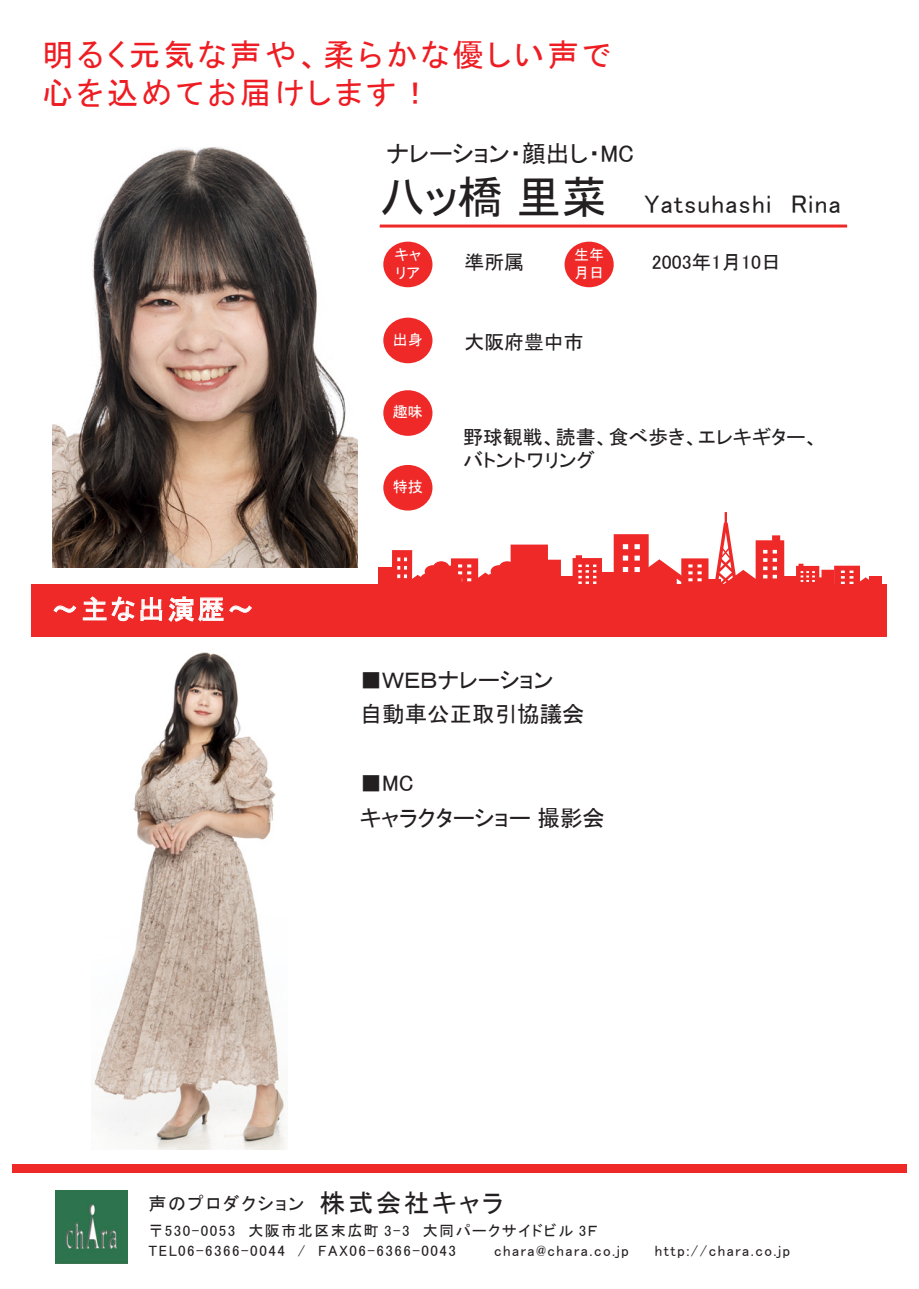
<style>
.page{position:relative;width:919px;height:1289px;background:#fff}
.page>*{position:absolute;margin:0;border:0;box-sizing:border-box;transform-origin:0 0}
.t1{font:31.5px/37.5px "MS P Gothic";letter-spacing:.1em;color:#ee1d23}
.t2{font:27px "MS P Gothic";letter-spacing:.1em;color:#fff}
.t3{font:25.5px "MS P Gothic";letter-spacing:.05em;color:#231f20}
.t4{font:24px "MS P Gothic";color:#231f20}
.t5{font:22.5px/34.5px "MS P Gothic";color:#231f20}
.t6{font:19.5px/23.4px "MS P Gothic";color:#231f20}
.t7{font:18px "MS P Gothic";letter-spacing:.1em;color:#231f20}
.t8{font:15px/19.5px "MS P Gothic";letter-spacing:.1em;color:#231f20}
.t9{font:15px/18px "MS P Gothic";color:#fff}
.s1{font-size:45px}
.s2{font-size:25.5px}
</style>
<div class="page">
<hr style="left:380px;top:224px;width:467px;height:3px;background:#ee2928">
<div style="left:564px;top:242px;width:49px;height:45px;background:#ee2928;border-radius:50%"></div>
<div style="left:383px;top:317px;width:49px;height:46px;background:#ee2928;border-radius:50%"></div>
<div style="left:383px;top:390px;width:49px;height:46px;background:#ee2928;border-radius:50%"></div>
<div style="left:383px;top:465px;width:49px;height:45px;background:#ee2928;border-radius:50%"></div>
<div style="left:383px;top:242px;width:49px;height:45px;background:#ee2928;border-radius:50%"></div>
<div style="left:32px;top:584px;width:855px;height:52px;background:#ee2928"></div>
<div style="left:560px;top:576px;width:15px;height:19px;background:#ee2928"></div>
<div style="left:378px;top:566px;width:16px;height:29px;background:#ee2928"></div>
<div style="left:783px;top:576px;width:15px;height:19px;background:#ee2928"></div>
<div style="left:869px;top:576px;width:13px;height:19px;background:#ee2928"></div>
<div style="left:599px;top:572px;width:15px;height:23px;background:#ee2928"></div>
<svg style="left:392px;top:544px;width:169px;height:40px"></svg>
<svg style="left:572px;top:555px;width:30px;height:29px"></svg>
<svg style="left:796px;top:563px;width:73px;height:21px"></svg>
<svg style="left:613px;top:512px;width:171px;height:72px"></svg>
<svg style="left:53px;top:605px;width:24px;height:8px"></svg>
<svg style="left:83px;top:596px;width:79px;height:25px"></svg>
<svg style="left:168px;top:596px;width:84px;height:26px"></svg>
<div style="left:12px;top:1164px;width:894px;height:8px;background:#ee2928"></div>
<img style="left:55px;top:1190px;width:73px;height:73px">
<img style="left:52px;top:147px;width:305px;height:420px">
<img style="left:93px;top:652px;width:193px;height:497px">
<h1 class="t1" style="left:42px;top:36px;width:570px">明るく元気な声や、柔らかな優しい声で心を込めてお届けします！</h1>
<h3 class="t4" style="left:386px;top:141px;width:249px">ナレーション・顔出し・MC</h3>
<h3 class="t3" style="left:380px;top:191px;width:462px"><span class="s1">八ッ橋 里菜</span> Yatsuhashi　Rina</h3>
<p class="t9" style="left:394px;top:246px;width:28px">キャリア</p>
<p class="t9" style="left:574px;top:246px;width:31px">生年月日</p>
<h3 class="t6" style="left:652px;top:250px;width:130px">2003年1月10日</h3>
<h3 class="t6" style="left:464px;top:250px;width:61px">準所属</h3>
<h2 class="t2" style="left:51px;top:595px;width:204px">～主な出演歴～</h2>
<p class="t9" style="left:393px;top:330px;width:31px">出身</p>
<p class="t9" style="left:393px;top:403px;width:31px">趣味</p>
<p class="t9" style="left:393px;top:477px;width:31px">特技</p>
<h3 class="t6" style="left:464px;top:330px;width:121px">大阪府豊中市</h3>
<h3 class="t6" style="left:463px;top:425px;width:357px">野球観戦、読書、食べ歩き、エレキギター、バトントワリング</h3>
<h3 class="t5" style="left:359px;top:662px;width:226px">■ＷＥＢナレーション<br>自動車公正取引協議会</h3>
<h3 class="t5" style="left:359px;top:765px;width:247px">■MC<br>キャラクターショー 撮影会</h3>
<p class="t7" style="left:148px;top:1194px;width:356px">声のプロダクション <span class="s2">株式会社キャラ</span></p>
<p class="t8" style="left:148px;top:1220px;width:450px">〒530-0053 大阪市北区末広町 3-3 大同パークサイドビル 3Ｆ<br>TEL06-6366-0044 / FAX06-6366-0043</p>
<p class="t8" style="left:494px;top:1240px;width:136px">chara@chara.co.jp</p>
<p class="t8" style="left:654px;top:1240px;width:137px">http://chara.co.jp</p>
</div>
